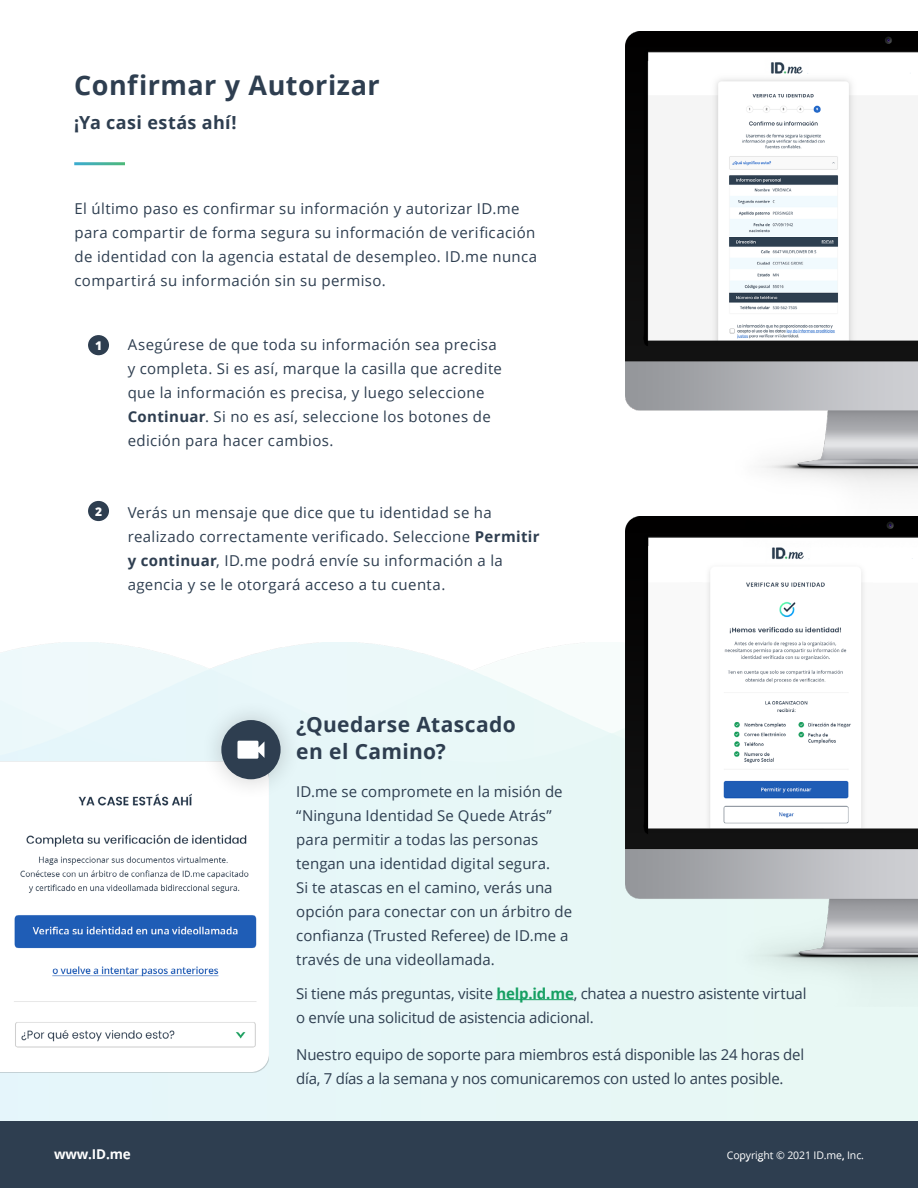
<style>
.page{position:relative;width:918px;height:1188px;background:#fff}
.page>*{position:absolute;margin:0;border:0;box-sizing:border-box;transform-origin:0 0}
.t1{font:700 27px "Open Sans";letter-spacing:.02em;color:#2e3e50}
.t2{font:700 21px/27px "Open Sans";letter-spacing:.02em;color:#2e3e50}
.t3{font:700 18px "Open Sans";letter-spacing:.02em;color:#2e3e50}
.t4{font:15px/24px "Open Sans";letter-spacing:.02em;color:#2e3e50}
.t5{font:15px/24px "Open Sans";letter-spacing:-.015em;color:#2e3e50}
.t6{font:700 13.5px "Open Sans";letter-spacing:-.01em;color:#fff}
.t7{font:800 12px "Open Sans";color:#fff}
.t8{font:10.5px "Open Sans";letter-spacing:-.01em;color:#fff}
.s1{font-weight:700}
.s2{font-weight:700;color:#159f62}
</style>
<div class="page">
<div style="left:0;top:1121px;width:918px;height:67px;background:#2e3e50"></div>
<img style="left:14px;top:793px;width:243px;height:255px">
<div style="left:200px;top:698px;width:103px;height:103px;background:#000;opacity:.2"></div>
<div style="left:221px;top:720px;width:60px;height:59px;background:#2e3e50;border-radius:50%"></div>
<svg style="left:237px;top:741px;width:27px;height:18px"></svg>
<img style="left:625px;top:526px;width:293px;height:480px">
<img style="left:626px;top:32px;width:292px;height:515px">
<hr style="left:496px;top:999px;width:78px;height:1px;background:#159f62">
<div style="left:87px;top:334px;width:23px;height:22px;background:#2e3e50;border-radius:50%"></div>
<div style="left:87px;top:334px;width:24px;height:23px;border:2px solid #fff;border-radius:50%"></div>
<div style="left:87px;top:500px;width:23px;height:22px;background:#2e3e50;border-radius:50%"></div>
<div style="left:87px;top:499px;width:24px;height:24px;border:2px solid #fff;border-radius:50%"></div>
<h1 class="t1" style="left:74px;top:66px;width:307px">Confirmar y Autorizar</h1>
<p class="t3" style="left:74px;top:109px;width:164px">¡Ya casi estás ahí!</p>
<p class="t4" style="left:75px;top:196px;width:464px">El último paso es confirmar su información y autorizar ID.me para compartir de forma segura su información de verificación de identidad con la agencia estatal de desempleo. ID.me nunca compartirá su información sin su permiso.</p>
<p class="t7" style="left:95px;top:336px;width:9px">1</p>
<p class="t7" style="left:95px;top:502px;width:9px">2</p>
<p class="t4" style="left:128px;top:332px;width:376px">Asegúrese de que toda su información sea precisa y completa. Si es así, marque la casilla que acredite que la información es precisa, y luego seleccione <span class="s1">Continuar</span>. Si no es así, seleccione los botones de edición para hacer cambios.</p>
<p class="t4" style="left:128px;top:500px;width:413px">Verás un mensaje que dice que tu identidad se ha realizado correctamente verificado. Seleccione <span class="s1">Permitir y continuar</span>, ID.me podrá envíe su información a la agencia y se le otorgará acceso a tu cuenta.</p>
<h2 class="t2" style="left:296px;top:711px;width:221px">¿Quedarse Atascado en el Camino?</h2>
<p class="t4" style="left:296px;top:779px;width:278px">ID.me se compromete en la misión de “Ninguna Identidad Se Quede Atrás” para permitir a todas las personas tengan una identidad digital segura.<br>Si te atascas en el camino, verás una opción para conectar con un árbitro de confianza (Trusted Referee) de ID.me a través de una videollamada.</p>
<p class="t5" style="left:296px;top:981px;width:512px">Si tiene más preguntas, visite <span class="s2">help.id.me</span>, chatea a nuestro asistente virtual o envíe una solicitud de asistencia adicional.</p>
<p class="t5" style="left:296px;top:1042px;width:509px">Nuestro equipo de soporte para miembros está disponible las 24 horas del día, 7 días a la semana y nos comunicaremos con usted lo antes posible.</p>
<p class="t6" style="left:54px;top:1144px;width:78px">www.ID.me</p>
<p class="t8" style="left:727px;top:1148px;width:139px">Copyright © 2021 ID.me, Inc.</p>
<p class="t8" style="left:805px;top:1148px;width:8px">0</p>
</div>
